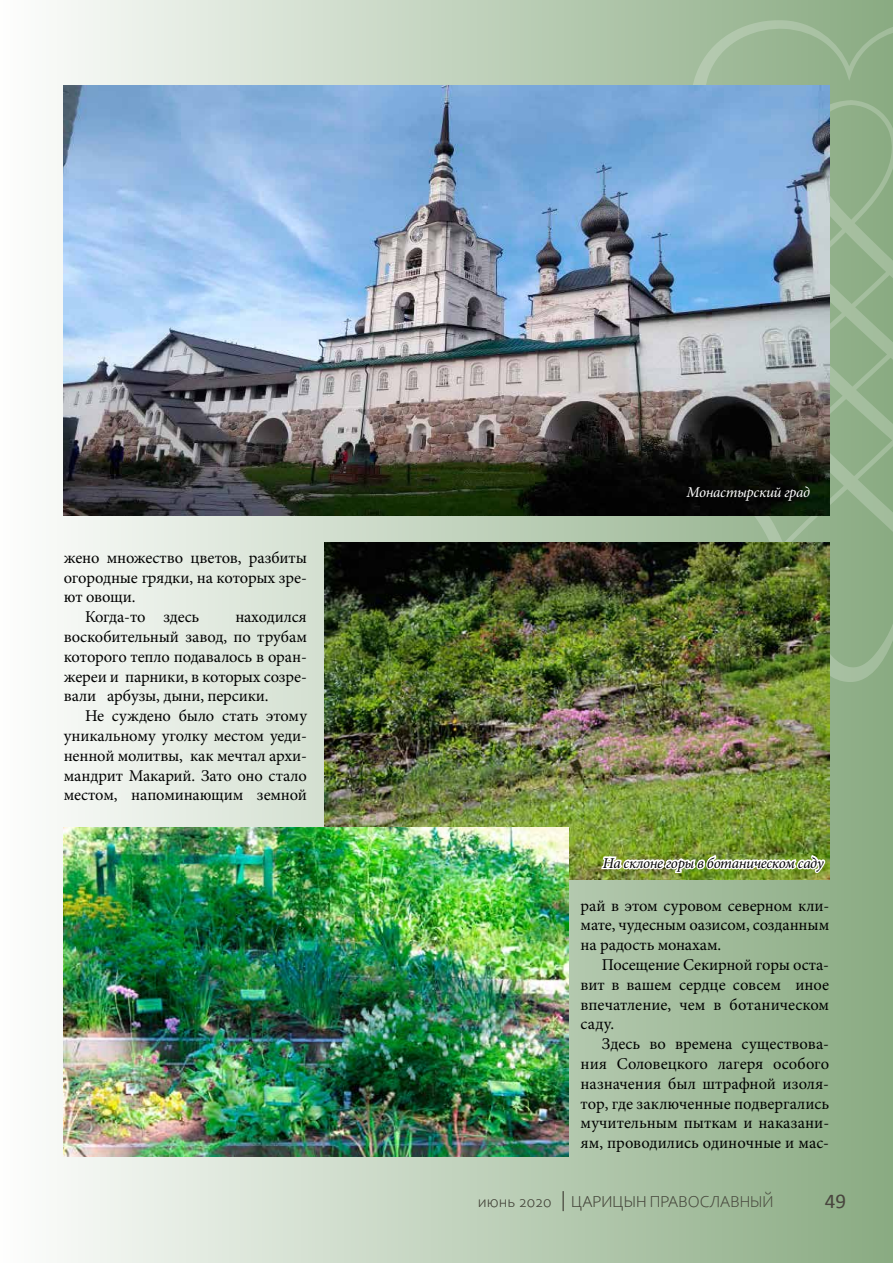
<style>
.page{position:relative;width:893px;height:1263px;background:#fff}
.page>*{position:absolute;margin:0;border:0;box-sizing:border-box;transform-origin:0 0}
.t1{font:21px "Calibri";color:#49453f}
.t2{font:16.5px/19.8px "Minion Pro";letter-spacing:-.01em;color:#000;text-align:justify}
.t3{font:300 16.5px "Corbel";color:#49453f}
.t4{font:italic 15px "Minion Pro";letter-spacing:-.025em;color:#000}
.t5{font:italic 15px "Minion Pro";letter-spacing:-.02em;color:#fff}
</style>
<div class="page">
<div style="left:0;top:0;width:893px;height:1263px;background:linear-gradient(to right,#fdfdfc,#89aa81)"></div>
<svg style="left:530px;top:19px;width:363px;height:664px;background:#99b592"></svg>
<img style="left:64px;top:85px;width:765px;height:431px">
<img style="left:325px;top:543px;width:504px;height:336px">
<img style="left:599px;top:731px;width:228px;height:153px">
<img style="left:63px;top:827px;width:505px;height:330px">
<svg style="left:563px;top:1191px;width:1px;height:20px"></svg>
<p class="t2" style="left:64px;top:548px;width:245px">жено множество цветов, разбиты</p>
<p class="t2" style="left:64px;top:567px;width:245px">огородные грядки, на которых зре-</p>
<p class="t2" style="left:64px;top:587px;width:73px">ют овощи.</p>
<p class="t2" style="left:85px;top:607px;width:116px">Когда-то здесь</p>
<p class="t2" style="left:64px;top:607px;width:245px;text-indent:172px">находился воскобительный завод, по трубам которого тепло подавалось в оран&shy;жереи и парники, в которых созре&shy;вали арбузы, дыни, персики.</p>
<p class="t2" style="left:64px;top:706px;width:245px;text-indent:21px">Не суждено было стать этому уникальному уголку местом уеди&shy;ненной молитвы, как мечтал архи&shy;мандрит Макарий. Зато оно стало местом, напоминающим земной</p>
<p class="t5" style="left:687px;top:482px;width:125px">Монастырский град</p>
<p class="t4" style="left:603px;top:853px;width:222px">На склоне горы в ботаническом саду</p>
<p class="t2" style="left:580px;top:895px;width:250px">рай в этом суровом северном кли&shy;мате, чудесным оазисом, созданным на радость монахам.</p>
<p class="t2" style="left:580px;top:955px;width:250px;text-indent:21px">Посещение Секирной горы оста&shy;вит в вашем сердце совсем иное впечатление, чем в ботаническом саду.</p>
<p class="t2" style="left:580px;top:1034px;width:250px;text-indent:21px">Здесь во времена существова&shy;ния Соловецкого лагеря особого назначения был штрафной изоля&shy;тор, где заключенные подвергались мучительным пыткам и наказани&shy;ям, проводились одиночные и мас-</p>
<p class="t3" style="left:478px;top:1191px;width:297px">июнь 2020 ЦАРИЦЫН ПРАВОСЛАВНЫЙ</p>
<p class="t1" style="left:825px;top:1188px;width:23px">49</p>
</div>
